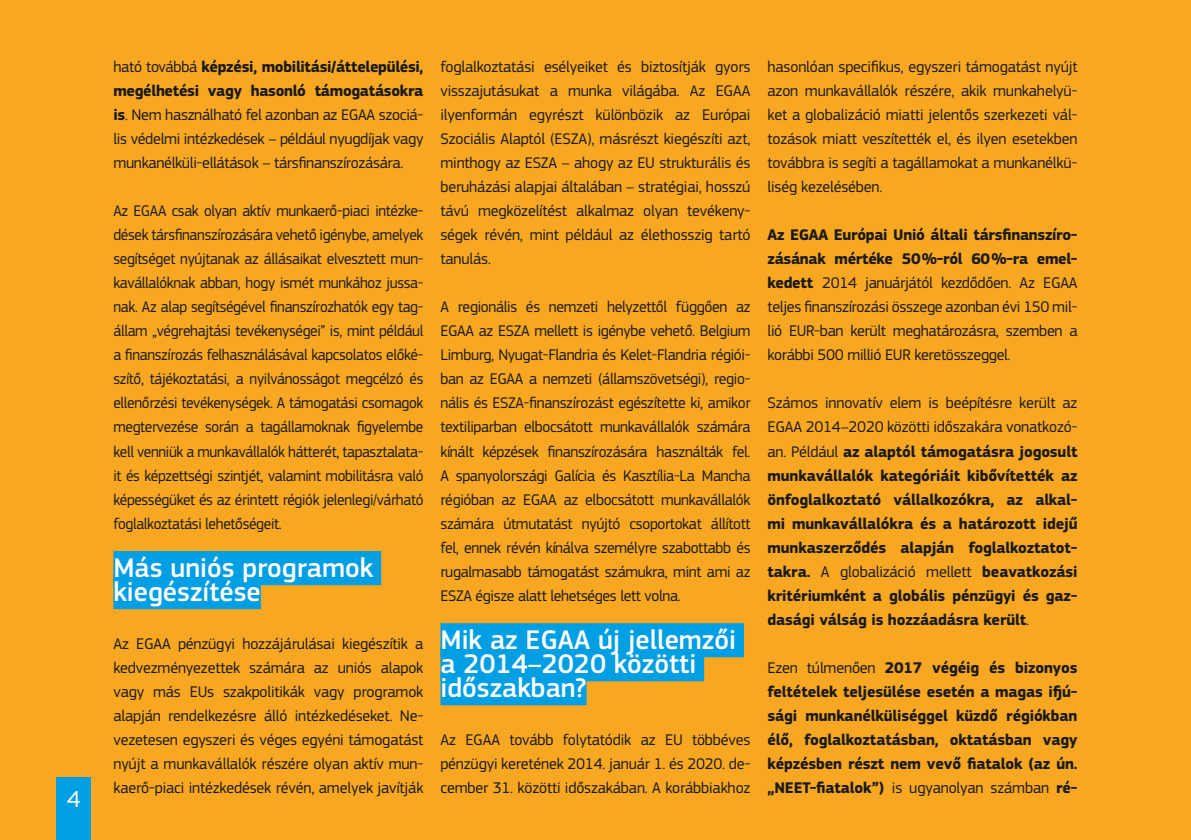
<style>
.page{position:relative;width:1191px;height:840px;background:#fff}
.page>*{position:absolute;margin:0;border:0;box-sizing:border-box;transform-origin:0 0}
.t1{font:500 28px/24px "EC Square Sans Pro";color:#fff}
.t2{font:24px "EC Square Sans Pro";color:#fff}
.Body{font:16px/24px "EC Square Sans Pro";letter-spacing:-.02em;color:#1a1a18;text-align:justify}
.Body-2{font:16px/24px "EC Square Sans Pro";letter-spacing:-.02em;color:#1a1a18;text-align:justify;scale:.96 1}
.Body-3{font:700 16px/24px "EC Square Sans Pro";letter-spacing:-.01em;color:#1a1a18;text-align:justify}
.s1{font-weight:700}
.s2{font-weight:400}
</style>
<div class="page">
<div style="left:0;top:0;width:1191px;height:839px;background:#f7a721"></div>
<div style="left:57px;top:777px;width:34px;height:62px;background:#009ee3"></div>
<div style="left:113px;top:550px;width:268px;height:35px;background:#009ee3"></div>
<div style="left:113px;top:574px;width:148px;height:35px;background:#009ee3"></div>
<div style="left:440px;top:622px;width:304px;height:35px;background:#009ee3"></div>
<div style="left:440px;top:646px;width:264px;height:35px;background:#009ee3"></div>
<div style="left:440px;top:670px;width:146px;height:35px;background:#009ee3"></div>
<h2 class="t2" style="left:67px;top:784px;width:15px">4</h2>
<p class="Body" style="left:113px;top:55px;width:311px">ható továbbá <span class="s1">képzési, mobilitási/áttelepülési, megélhetési vagy hasonló támogatásokra is</span>. Nem használható fel azonban az EGAA szociá&shy;lis védelmi intézkedések – például nyugdíjak vagy munkanélküli-ellátások – társfinanszírozására.</p>
<p class="Body-2" style="left:113px;top:199px;width:324px">Az EGAA csak olyan aktív munkaerő-piaci intézke&shy;dések társfinanszírozására vehető igénybe, amelyek segítséget nyújtanak az állásaikat elvesztett mun&shy;kavállalóknak abban, hogy ismét munkához jussa&shy;nak. Az alap segítségével finanszírozhatók egy tag&shy;állam „végrehajtási tevékenységei” is, mint például a finanszírozás felhasználásával kapcsolatos előké&shy;szítő, tájékoztatási, a nyilvánosságot megcélzó és ellenőrzési tevékenységek. A támogatási csomagok megtervezése során a tagállamoknak figyelembe kell venniük a munkavállalók hátterét, tapasztalata&shy;it és képzettségi szintjét, valamint mobilitásra való képességüket és az érintett régiók jelenlegi/várható foglalkoztatási lehetőségeit.</p>
<h3 class="t1" style="left:113px;top:555px;width:261px">Más uniós programok kiegészítése</h3>
<p class="Body" style="left:113px;top:631px;width:311px">Az EGAA pénzügyi hozzájárulásai kiegészítik a kedvezményezettek számára az uniós alapok vagy más EUs szakpolitikák vagy programok alapján rendelkezésre álló intézkedéseket. Ne&shy;vezetesen egyszeri és véges egyéni támogatást nyújt a munkavállalók részére olyan aktív mun&shy;kaerő-piaci intézkedések révén, amelyek javítják</p>
<p class="Body" style="left:440px;top:55px;width:311px">foglalkoztatási esélyeiket és biztosítják gyors visszajutásukat a munka világába. Az EGAA ilyenformán egyrészt különbözik az Európai Szociális Alaptól (ESZA), másrészt kiegészíti azt, minthogy az ESZA – ahogy az EU strukturális és beruházási alapjai általában – stratégiai, hosszú távú megközelítést alkalmaz olyan tevékeny&shy;ségek révén, mint például az élethosszig tartó tanulás.</p>
<p class="Body" style="left:440px;top:295px;width:311px">A regionális és nemzeti helyzettől függően az EGAA az ESZA mellett is igénybe vehető. Belgium Limburg, Nyugat-Flandria és Kelet-Flandria régiói&shy;ban az EGAA a nemzeti (államszövetségi), regio&shy;nális és ESZA-finanszírozást egészítette ki, amikor textiliparban elbocsátott munkavállalók számára kínált képzések finanszírozására használták fel.<br>A spanyolországi Galícia és Kasztília-La Mancha régióban az EGAA az elbocsátott munkavállalók számára útmutatást nyújtó csoportokat állított fel, ennek révén kínálva személyre szabottabb és rugalmasabb támogatást számukra, mint ami az ESZA égisze alatt lehetséges lett volna.</p>
<h3 class="t1" style="left:440px;top:627px;width:297px">Mik az EGAA új jellemzői a 2014–2020 közötti időszakban?</h3>
<p class="Body" style="left:440px;top:727px;width:311px">Az EGAA tovább folytatódik az EU többéves pénzügyi keretének 2014. január 1. és 2020. de&shy;cember 31. közötti időszakában. A korábbiakhoz</p>
<p class="Body" style="left:767px;top:55px;width:311px">hasonlóan specifikus, egyszeri támogatást nyújt azon munkavállalók részére, akik munkahelyü&shy;ket a globalizáció miatti jelentős szerkezeti vál&shy;tozások miatt veszítették el, és ilyen esetekben továbbra is segíti a tagállamokat a munkanélkü&shy;liség kezelésében.</p>
<p class="Body" style="left:767px;top:223px;width:311px"><span class="s1">Az EGAA Európai Unió általi társfinanszíro&shy;zásának mértéke 50%-ról 60%-ra emel&shy;kedett</span> 2014 januárjától kezdődően. Az EGAA teljes finanszírozási összege azonban évi 150 mil&shy;lió EUR-ban került meghatározásra, szemben a korábbi 500 millió EUR keretösszeggel.</p>
<p class="Body-3" style="left:767px;top:391px;width:311px"><span class="s2">Számos innovatív elem is beépítésre került az EGAA 2014–2020 közötti időszakára vonatkozó&shy;an. Például</span> az alaptól támogatásra jogosult munkavállalók kategóriáit kibővítették az önfoglalkoztató vállalkozókra, az alkal&shy;mi munkavállalókra és a határozott idejű munkaszerződés alapján foglalkoztatot&shy;takra. <span class="s2">A globalizáció mellett</span> beavatkozási kritériumként a globális pénzügyi és gaz&shy;dasági válság is hozzáadásra került<span class="s2">.</span></p>
<p class="Body-3" style="left:767px;top:655px;width:311px"><span class="s2">Ezen túlmenően</span> 2017 végéig és bizonyos feltételek teljesülése esetén a magas ifjú&shy;sági munkanélküliséggel küzdő régiókban élő, foglalkoztatásban, oktatásban vagy képzésben részt nem vevő fiatalok (az ún. „NEET-fiatalok”) <span class="s2">is ugyanolyan számban</span> ré-</p>
</div>
